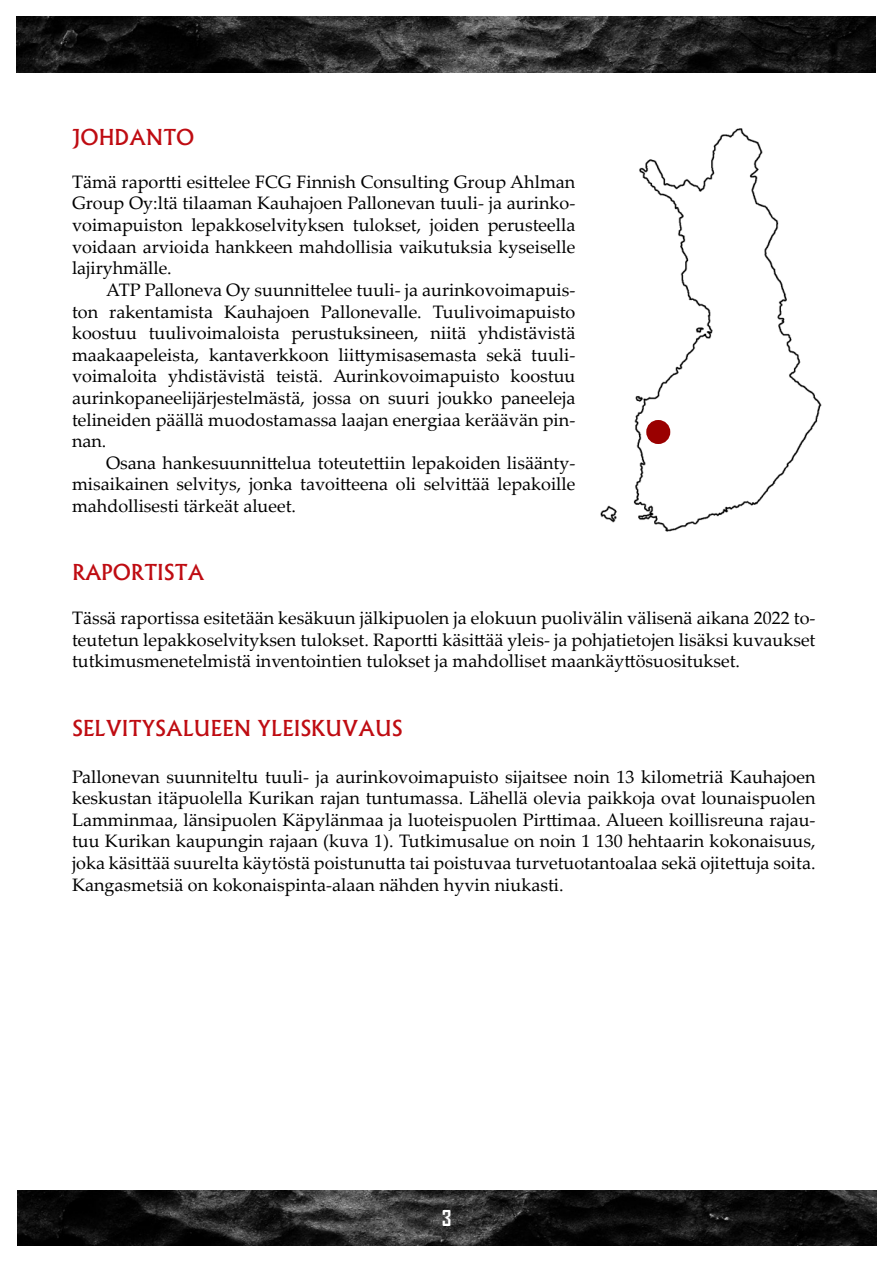
<style>
.page{position:relative;width:893px;height:1263px;background:#fff}
.page>*{position:absolute;margin:0;border:0;box-sizing:border-box;transform-origin:0 0}
.Perusotsikko{font:500 21px "Albertus";color:#bf0c12}
.t1{font:700 21px "Agency FB";color:#fff}
.Perusteksti{font:18px/21.6px "Palatino Linotype";color:#000;text-align:justify}
.Leipäteksti{font:18px/21.6px "Palatino Linotype";color:#000;text-align:justify}
</style>
<div class="page">
<img style="left:17px;top:17px;width:859px;height:55px">
<img style="left:17px;top:1191px;width:859px;height:55px">
<img style="left:600px;top:128px;width:222px;height:404px">
<div style="left:646px;top:420px;width:24px;height:24px;border:12px solid #9a0000;border-radius:50%"></div>
<p class="Perusotsikko" style="left:72px;top:124px;width:124px">JOHDANTO</p>
<p class="Perusteksti" style="left:72px;top:170px;width:505px">Tämä raportti esittelee FCG Finnish Consulting Group Ahlman Group Oy:ltä tilaaman Kauhajoen Pallonevan tuuli- ja aurinko&shy;voimapuiston lepakkoselvityksen tulokset, joiden perusteella voidaan arvioida hankkeen mahdollisia vaikutuksia kyseiselle lajiryhmälle.</p>
<p class="Leipäteksti" style="left:72px;top:278px;width:505px;text-indent:34px">ATP Palloneva Oy suunnittelee tuuli- ja aurinkovoimapuis&shy;ton rakentamista Kauhajoen Pallonevalle. Tuulivoimapuisto koostuu tuulivoimaloista perustuksineen, niitä yhdistävistä maakaapeleista, kantaverkkoon liittymisasemasta sekä tuuli&shy;voimaloita yhdistävistä teistä. Aurinkovoimapuisto koostuu aurinkopaneelijärjestelmästä, jossa on suuri joukko paneeleja telineiden päällä muodostamassa laajan energiaa keräävän pin&shy;nan.</p>
<p class="Leipäteksti" style="left:72px;top:451px;width:505px;text-indent:34px">Osana hankesuunnittelua toteutettiin lepakoiden lisäänty&shy;misaikainen selvitys, jonka tavoitteena oli selvittää lepakoille mahdollisesti tärkeät alueet.</p>
<p class="Perusotsikko" style="left:72px;top:560px;width:134px">RAPORTISTA</p>
<p class="Perusteksti" style="left:72px;top:607px;width:745px">Tässä raportissa esitetään kesäkuun jälkipuolen ja elokuun puolivälin välisenä aikana 2022 to&shy;teutetun lepakkoselvityksen tulokset. Raportti käsittää yleis- ja pohjatietojen lisäksi kuvaukset tutkimusmenetelmistä inventointien tulokset ja mahdolliset maankäyttösuositukset.</p>
<p class="Perusotsikko" style="left:72px;top:715px;width:332px">SELVITYSALUEEN YLEISKUVAUS</p>
<p class="Perusteksti" style="left:72px;top:765px;width:745px">Pallonevan suunniteltu tuuli- ja aurinkovoimapuisto sijaitsee noin 13 kilometriä Kauhajoen keskustan itäpuolella Kurikan rajan tuntumassa. Lähellä olevia paikkoja ovat lounaispuolen Lamminmaa, länsipuolen Käpylänmaa ja luoteispuolen Pirttimaa. Alueen koillisreuna rajau&shy;tuu Kurikan kaupungin rajaan (kuva 1). Tutkimusalue on noin 1 130 hehtaarin kokonaisuus, joka käsittää suurelta käytöstä poistunutta tai poistuvaa turvetuotantoalaa sekä ojitettuja soita.<br>Kangasmetsiä on kokonaispinta-alaan nähden hyvin niukasti.</p>
<p class="t1" style="left:442px;top:1205px;width:11px">3</p>
</div>
